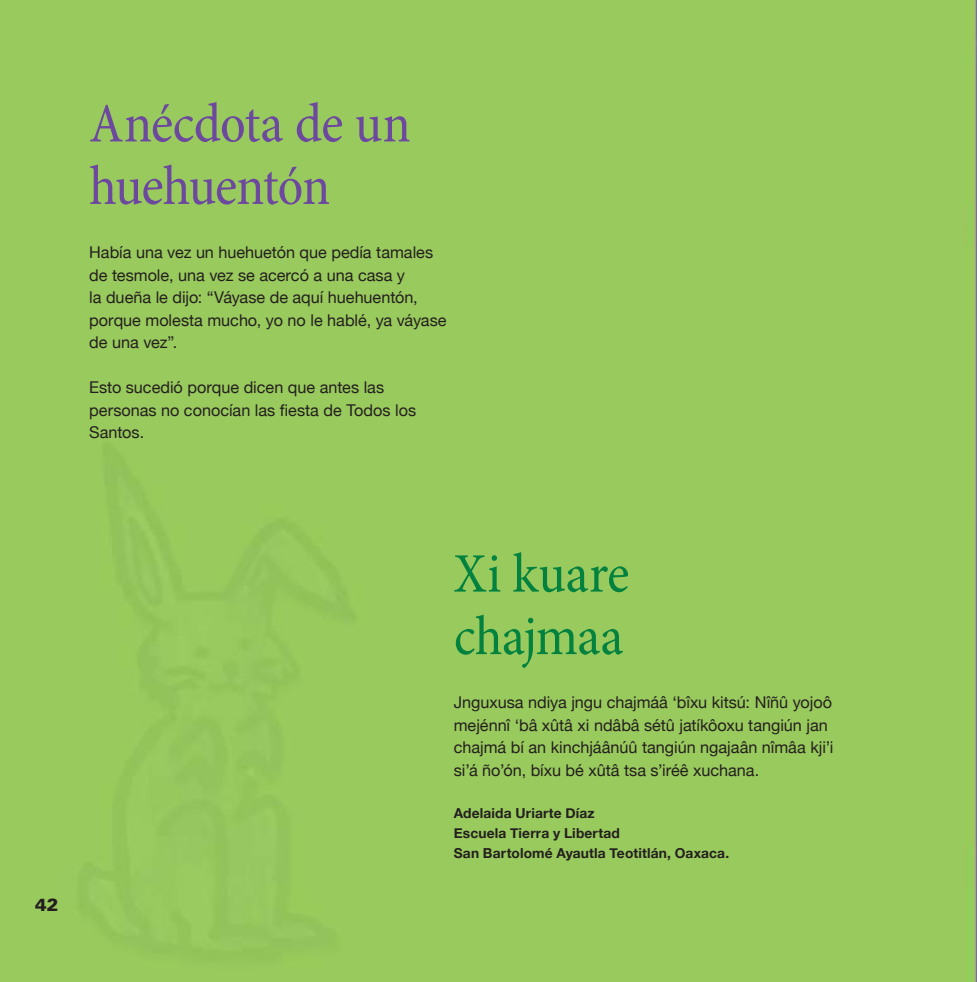
<style>
.page{position:relative;width:977px;height:982px;background:#99ca5d}
.page>*{position:absolute;margin:0;border:0;box-sizing:border-box;transform-origin:0 0}
.t1{font:condensed 56.25px/62.5px "Minion Pro";letter-spacing:-.02em;color:#6c489e}
.t2{font:condensed 56.25px/62.5px "Minion Pro";letter-spacing:-.01em;color:#02823e}
.t3{font:900 17.5px "Univers LT Std";color:#241f1f}
.t4{font:16.25px/22.5px "Helvetica Neue";color:#241f1f}
.t5{font:700 13.75px/20px "Helvetica Neue";letter-spacing:.01em;color:#241f1f}
</style>
<div class="page">
<svg style="left:974px;top:0;width:3px;height:4px"></svg>
<svg style="left:974px;top:977px;width:3px;height:5px"></svg>
<h1 class="t1" style="left:89px;top:94px;width:323px">Anécdota de un huehuentón</h1>
<p class="t4" style="left:89px;top:241px;width:359px">Había una vez un huehuetón que pedía tamales de tesmole, una vez se acercó a una casa y<br>la dueña le dijo: “Váyase de aquí huehuentón, porque molesta mucho, yo no le hablé, ya váyase de una vez”.</p>
<p class="t4" style="left:89px;top:376px;width:328px">Esto sucedió porque dicen que antes las personas no conocían las fiesta de Todos los<br>Santos.</p>
<p class="t3" style="left:35px;top:893px;width:25px">42</p>
<p class="t3" style="left:35px;top:902px;width:25px">42</p>
<h1 class="t2" style="left:454px;top:544px;width:177px">Xi kuare chajmaa</h1>
<p class="t4" style="left:454px;top:691px;width:381px">Jnguxusa ndiya jngu chajmáâ ‘bîxu kitsú: Nîñû yojoô mejénnî ‘bâ xûtâ xi ndâbâ sétû jatíkôoxu tangiún jan chajmá bí an kinchjáânúû tangiún ngajaân nîmâa kji’i si’á ño’ón, bíxu bé xûtâ tsa s’iréê xuchana.</p>
<p class="t5" style="left:454px;top:803px;width:277px">Adelaida Uriarte Díaz<br>Escuela Tierra y Libertad<br>San Bartolomé Ayautla Teotitlán, Oaxaca.</p>
</div>
